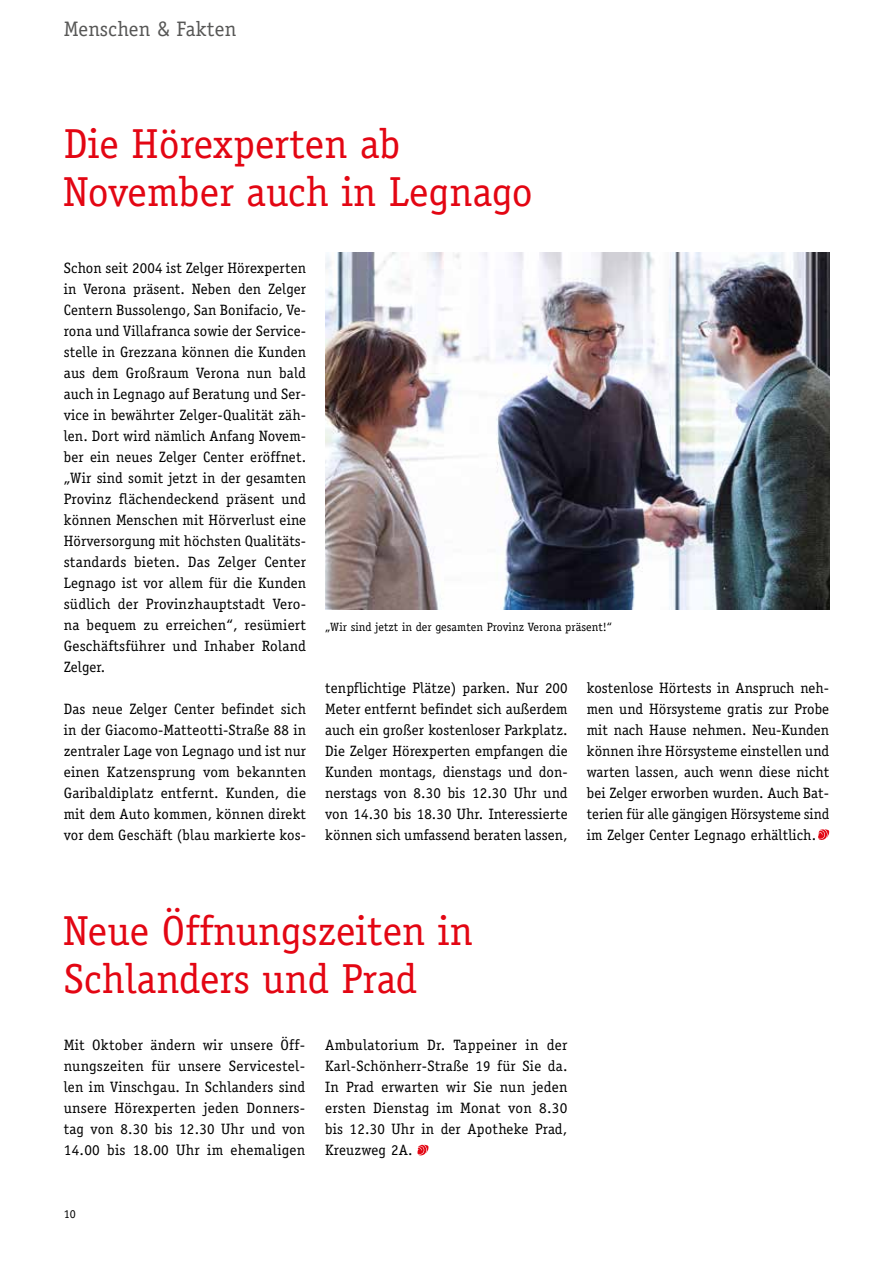
<style>
.page{position:relative;width:893px;height:1263px;background:#fff}
.page>*{position:absolute;margin:0;border:0;box-sizing:border-box;transform-origin:0 0}
.t1{font:42px/48px "Officina Serif";color:#e30613}
.t2{font:21px "Officina Serif";letter-spacing:.01em;color:#575756}
.t3{font:15px/21px "Officina Serif";letter-spacing:.01em;color:#000;text-align:justify}
.t4{font:12px "Officina Serif";letter-spacing:.005em;color:#000}
</style>
<div class="page">
<svg style="left:418px;top:1145px;width:11px;height:10px"></svg>
<img style="left:325px;top:253px;width:504px;height:357px">
<svg style="left:818px;top:829px;width:11px;height:11px"></svg>
<h2 class="t2" style="left:64px;top:16px;width:174px">Menschen &amp; Fakten</h2>
<h1 class="t1" style="left:64px;top:120px;width:471px">Die Hörexperten ab<br>November auch in Legnago</h1>
<p class="t3" style="left:64px;top:258px;width:244px">Schon seit 2004 ist Zelger Hörexperten in Verona präsent. Neben den Zelger Centern Bussolengo, San Bonifacio, Ve&shy;rona und Villafranca sowie der Service&shy;stelle in Grezzana können die Kunden aus dem Großraum Verona nun bald auch in Legnago auf Beratung und Ser&shy;vice in bewährter Zelger-Qualität zäh&shy;len. Dort wird nämlich Anfang Novem&shy;ber ein neues Zelger Center eröffnet. „Wir sind somit jetzt in der gesamten Provinz flächendeckend präsent und können Menschen mit Hörverlust eine Hörversorgung mit höchsten Qualitäts&shy;standards bieten. Das Zelger Center Legnago ist vor allem für die Kunden südlich der Provinzhauptstadt Vero&shy;na bequem zu erreichen“, resümiert Geschäftsführer und Inhaber Roland Zelger.</p>
<p class="t3" style="left:64px;top:699px;width:244px">Das neue Zelger Center befindet sich in der Giacomo-Matteotti-Straße 88 in zentraler Lage von Legnago und ist nur einen Katzensprung vom bekannten Garibaldiplatz entfernt. Kunden, die mit dem Auto kommen, können direkt vor dem Geschäft (blau markierte kos-</p>
<p class="t4" style="left:325px;top:620px;width:288px">„Wir sind jetzt in der gesamten Provinz Verona präsent!“</p>
<p class="t3" style="left:325px;top:678px;width:244px">tenpflichtige Plätze) parken. Nur 200<br>Meter entfernt befindet sich außerdem auch ein großer kostenloser Parkplatz.<br>Die Zelger Hörexperten empfangen die Kunden montags, dienstags und don&shy;nerstags von 8.30 bis 12.30 Uhr und von 14.30 bis 18.30 Uhr. Interessierte können sich umfassend beraten lassen,</p>
<p class="t3" style="left:587px;top:678px;width:244px">kostenlose Hörtests in Anspruch neh&shy;men und Hörsysteme gratis zur Probe mit nach Hause nehmen. Neu-Kunden können ihre Hörsysteme einstellen und warten lassen, auch wenn diese nicht bei Zelger erworben wurden. Auch Bat&shy;terien für alle gängigen Hörsysteme sind im Zelger Center Legnago erhältlich.</p>
<h1 class="t1" style="left:64px;top:907px;width:411px">Neue Öffnungszeiten in<br>Schlanders und Prad</h1>
<p class="t3" style="left:64px;top:1035px;width:243px">Mit Oktober ändern wir unsere Öff&shy;nungszeiten für unsere Servicestel&shy;len im Vinschgau. In Schlanders sind unsere Hörexperten jeden Donners&shy;tag von 8.30 bis 12.30 Uhr und von 14.00 bis 18.00 Uhr im ehemaligen</p>
<p class="t3" style="left:325px;top:1035px;width:244px">Ambulatorium Dr. Tappeiner in der Karl-Schönherr-Straße 19 für Sie da.<br>In Prad erwarten wir Sie nun jeden ersten Dienstag im Monat von 8.30 bis 12.30 Uhr in der Apotheke Prad, Kreuzweg 2A.</p>
<p class="t4" style="left:64px;top:1207px;width:13px">10</p>
</div>
